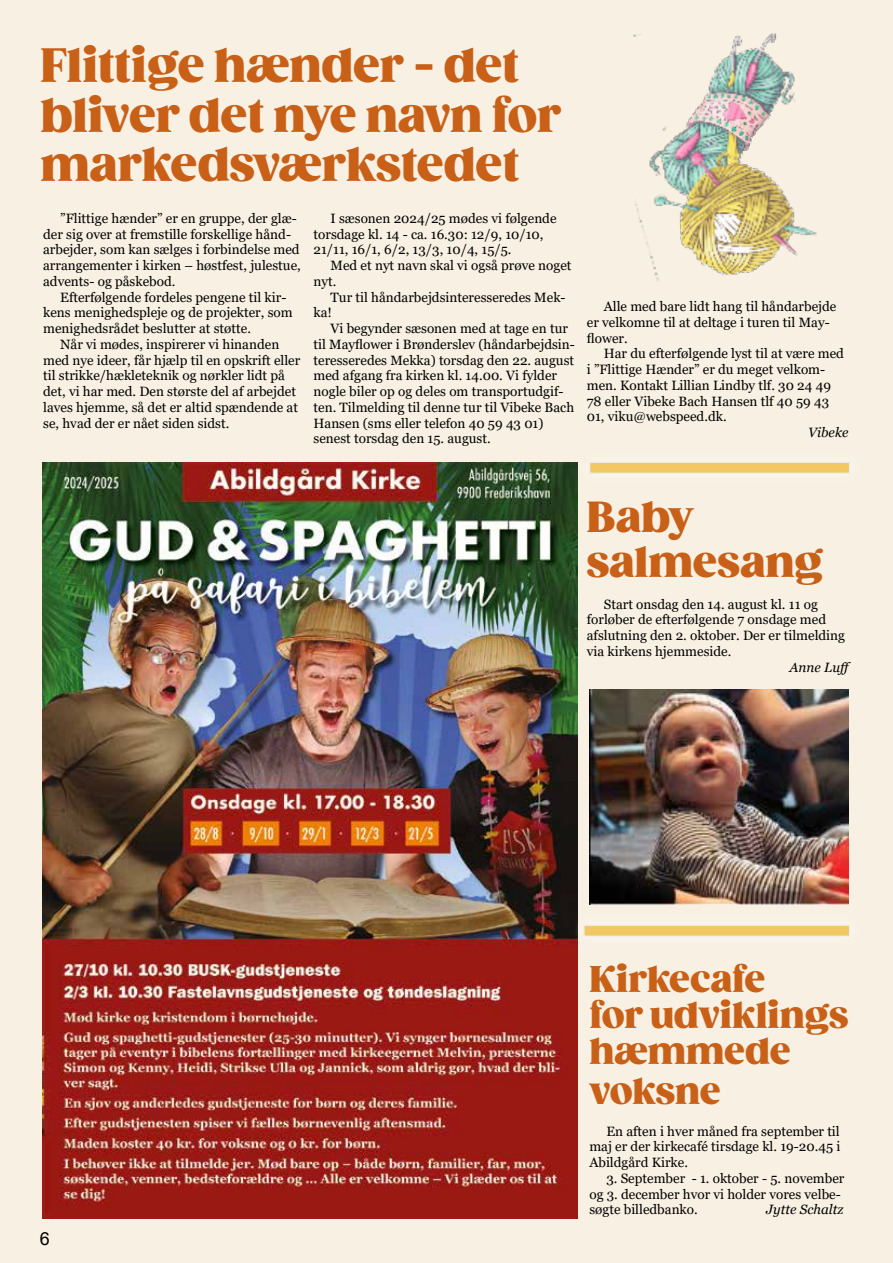
<style>
.page{position:relative;width:893px;height:1263px;background:#f8f1e3}
.page>*{position:absolute;margin:0;border:0;box-sizing:border-box;transform-origin:0 0}
.t1{font:800 46.5px/49.5px "Gazpacho";color:#c96017}
.t2{font:800 42px/45px "Gazpacho";color:#c96017}
.t3{font:800 36px/36px "Gazpacho";color:#c96017}
.t4{font:18px "Arial";color:#000}
.t5{font:13.5px/15.8px "Georgia";color:#000}
.t6{font:italic 13.5px "Georgia";color:#000}
</style>
<div class="page">
<img style="left:43px;top:462px;width:534px;height:756px">
<img style="left:633px;top:33px;width:185px;height:249px">
<img style="left:589px;top:690px;width:259px;height:215px">
<div style="left:579px;top:452px;width:281px;height:32px;background:#f8f2e6"></div>
<div style="left:589px;top:461px;width:261px;height:13px;background:#f1c864;border:2px solid #f1eee7"></div>
<div style="left:574px;top:914px;width:286px;height:33px;background:#f8f2e6"></div>
<div style="left:583px;top:924px;width:267px;height:13px;background:#f1c864;border:2px solid #f1eee7"></div>
<h1 class="t1" style="left:40px;top:42px;width:522px">Flittige hænder - det bliver det nye navn for markedsværkstedet</h1>
<p class="t5" style="left:314px;top:211px;width:245px;text-indent:17px">I sæsonen 2024/25 mødes vi følgende torsdage kl. 14 - ca. 16.30: 12/9, 10/10,<br>21/11, 16/1, 6/2, 13/3, 10/4, 15/5.</p>
<p class="t5" style="left:314px;top:258px;width:259px;text-indent:17px">Med et nyt navn skal vi også prøve noget nyt.</p>
<p class="t5" style="left:314px;top:289px;width:254px;text-indent:17px">Tur til håndarbejdsinteresseredes Mek&shy;ka!</p>
<p class="t5" style="left:314px;top:321px;width:263px;text-indent:17px">Vi begynder sæsonen med at tage en tur til Mayflower i Brønderslev (håndarbejdsin&shy;teresseredes Mekka) torsdag den 22. august med afgang fra kirken kl. 14.00. Vi fylder nogle biler op og deles om transportudgif&shy;ten. Tilmelding til denne tur til Vibeke Bach Hansen (sms eller telefon 40 59 43 01) senest torsdag den 15. august.</p>
<p class="t5" style="left:43px;top:211px;width:259px;text-indent:17px">”Flittige hænder” er en gruppe, der glæ&shy;der sig over at fremstille forskellige hånd&shy;arbejder, som kan sælges i forbindelse med arrangementer i kirken – høstfest, julestue, advents- og påskebod.</p>
<p class="t5" style="left:43px;top:289px;width:251px;text-indent:17px">Efterfølgende fordeles pengene til kir&shy;kens menighedspleje og de projekter, som menighedsrådet beslutter at støtte.</p>
<p class="t5" style="left:43px;top:337px;width:259px;text-indent:17px">Når vi mødes, inspirerer vi hinanden med nye ideer, får hjælp til en opskrift eller til strikke/hækleteknik og nørkler lidt på det, vi har med. Den største del af arbejdet laves hjemme, så det er altid spændende at se, hvad der er nået siden sidst.</p>
<p class="t5" style="left:587px;top:299px;width:251px;text-indent:17px">Alle med bare lidt hang til håndarbejde er velkomne til at deltage i turen til May&shy;flower.</p>
<p class="t5" style="left:587px;top:346px;width:259px;text-indent:17px">Har du efterfølgende lyst til at være med i ”Flittige Hænder” er du meget velkom&shy;men. Kontakt Lillian Lindby tlf. 30 24 49<br>78 eller Vibeke Bach Hansen tlf 40 59 43<br>01, viku@webspeed.dk.</p>
<p class="t6" style="left:808px;top:424px;width:42px">Vibeke</p>
<h2 class="t2" style="left:587px;top:495px;width:238px">Baby salmesang</h2>
<p class="t5" style="left:587px;top:596px;width:260px;text-indent:17px">Start onsdag den 14. august kl. 11 og forløber de efterfølgende 7 onsdage med afslutning den 2. oktober. Der er tilmelding via kirkens hjemmeside.</p>
<p class="t6" style="left:790px;top:658px;width:65px">Anne Luff</p>
<h3 class="t4" style="left:40px;top:1226px;width:12px">6</h3>
<h3 class="t3" style="left:589px;top:961px;width:261px">Kirkecafe<br>for udviklings hæmmede</h3>
<h3 class="t3" style="left:589px;top:1074px;width:133px">voksne</h3>
<p class="t5" style="left:589px;top:1123px;width:252px;text-align:justify;text-indent:17px">En aften i hver måned fra september til maj er der kirkecafé tirsdage kl. 19-20.45 i Abildgård Kirke.</p>
<p class="t5" style="left:589px;top:1171px;width:257px;text-indent:17px">3. September - 1. oktober - 5. november og 3. december hvor vi holder vores velbe&shy;søgte billedbanko.</p>
<p class="t6" style="left:766px;top:1201px;width:79px">Jytte Schaltz</p>
</div>
